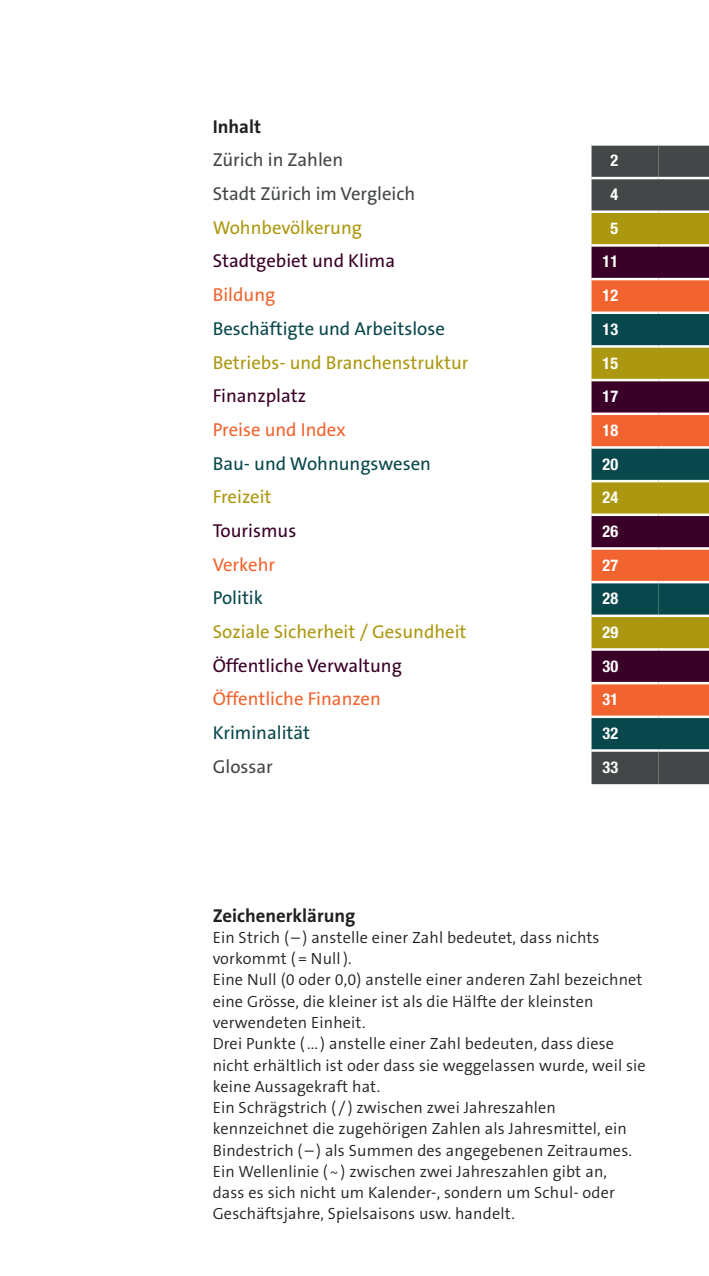
<style>
.page{position:relative;width:709px;height:1276px;background:#fff}
.page>*{position:absolute;margin:0;border:0;box-sizing:border-box;transform-origin:0 0}
.t1{font:18.75px "The Sans OT5 Plain";color:#ac9810}
.t2{font:18.75px "The Sans OT5 Plain";color:#08474b}
.t3{font:18.75px "The Sans OT5 Plain";color:#3a0028}
.t4{font:18.75px "The Sans OT5 Plain";color:#f2642f}
.t5{font:18.75px "The Sans OT5 Plain";color:#444747}
.t6{font:700 18.75px "The Sans OT7";color:#231f20}
.t7{font:300 16.25px/21.2px "The Sans OT4";letter-spacing:.01em;color:#231f20}
.t8{font:700 condensed 16.25px "Helvetica Neue LT Std";color:#fff}
</style>
<div class="page">
<div style="left:591px;top:146px;width:118px;height:638px;background:#444747"></div>
<div style="left:591px;top:213px;width:118px;height:31px;background:#ac9810"></div>
<div style="left:591px;top:247px;width:118px;height:31px;background:#3a0028"></div>
<div style="left:591px;top:280px;width:118px;height:31px;background:#f2642f"></div>
<svg style="left:591px;top:314px;width:118px;height:435px;background:#705130"></svg>
<hr style="left:591px;top:244px;width:67px;height:3px;background:#fff">
<hr style="left:658px;top:244px;width:51px;height:3px;background:#fff">
<hr style="left:591px;top:278px;width:67px;height:2px;background:#fff">
<hr style="left:658px;top:278px;width:51px;height:2px;background:#fff">
<hr style="left:591px;top:311px;width:67px;height:3px;background:#fff">
<hr style="left:658px;top:311px;width:51px;height:3px;background:#fff">
<hr style="left:591px;top:345px;width:67px;height:3px;background:#fff">
<hr style="left:658px;top:345px;width:51px;height:3px;background:#fff">
<hr style="left:591px;top:379px;width:67px;height:2px;background:#fff">
<hr style="left:658px;top:379px;width:51px;height:2px;background:#fff">
<hr style="left:591px;top:412px;width:67px;height:3px;background:#fff">
<hr style="left:658px;top:412px;width:51px;height:3px;background:#fff">
<hr style="left:591px;top:446px;width:67px;height:3px;background:#fff">
<hr style="left:658px;top:446px;width:51px;height:3px;background:#fff">
<hr style="left:591px;top:480px;width:67px;height:2px;background:#fff">
<hr style="left:658px;top:480px;width:51px;height:2px;background:#fff">
<hr style="left:591px;top:513px;width:67px;height:3px;background:#fff">
<hr style="left:658px;top:513px;width:51px;height:3px;background:#fff">
<hr style="left:591px;top:547px;width:67px;height:3px;background:#fff">
<hr style="left:658px;top:547px;width:51px;height:3px;background:#fff">
<hr style="left:591px;top:581px;width:67px;height:2px;background:#fff">
<hr style="left:658px;top:581px;width:51px;height:2px;background:#fff">
<hr style="left:591px;top:614px;width:67px;height:3px;background:#fff">
<hr style="left:658px;top:614px;width:51px;height:3px;background:#fff">
<hr style="left:591px;top:648px;width:67px;height:3px;background:#fff">
<hr style="left:658px;top:648px;width:51px;height:3px;background:#fff">
<hr style="left:591px;top:682px;width:67px;height:2px;background:#fff">
<hr style="left:658px;top:682px;width:51px;height:2px;background:#fff">
<hr style="left:591px;top:715px;width:67px;height:3px;background:#fff">
<hr style="left:658px;top:715px;width:51px;height:3px;background:#fff">
<hr style="left:591px;top:749px;width:67px;height:3px;background:#fff">
<hr style="left:658px;top:749px;width:51px;height:3px;background:#fff">
<hr style="left:591px;top:177px;width:67px;height:2px;background:#fff">
<hr style="left:658px;top:177px;width:51px;height:2px;background:#fff">
<hr style="left:591px;top:210px;width:67px;height:3px;background:#fff">
<hr style="left:658px;top:210px;width:51px;height:3px;background:#fff">
<p class="t6" style="left:213px;top:114px;width:50px">Inhalt</p>
<p class="t5" style="left:213px;top:148px;width:132px">Zürich in Zahlen</p>
<p class="t8" style="left:610px;top:151px;width:9px">2</p>
<p class="t5" style="left:213px;top:182px;width:204px">Stadt Zürich im Vergleich</p>
<p class="t8" style="left:610px;top:184px;width:9px">4</p>
<p class="t1" style="left:213px;top:215px;width:151px">Wohnbevölkerung</p>
<p class="t8" style="left:610px;top:218px;width:9px">5</p>
<p class="t3" style="left:213px;top:249px;width:184px">Stadtgebiet und Klima</p>
<p class="t8" style="left:602px;top:252px;width:17px">11</p>
<p class="t4" style="left:213px;top:283px;width:64px">Bildung</p>
<p class="t8" style="left:602px;top:285px;width:17px">12</p>
<p class="t2" style="left:213px;top:316px;width:234px">Beschäftigte und Arbeitslose</p>
<p class="t8" style="left:602px;top:319px;width:17px">13</p>
<p class="t1" style="left:213px;top:350px;width:257px">Betriebs- und Branchenstruktur</p>
<p class="t8" style="left:602px;top:353px;width:17px">15</p>
<p class="t3" style="left:213px;top:384px;width:95px">Finanzplatz</p>
<p class="t8" style="left:602px;top:386px;width:17px">17</p>
<p class="t4" style="left:213px;top:417px;width:135px">Preise und Index</p>
<p class="t8" style="left:602px;top:420px;width:17px">18</p>
<p class="t2" style="left:213px;top:451px;width:220px">Bau- und Wohnungswesen</p>
<p class="t8" style="left:602px;top:454px;width:17px">20</p>
<p class="t1" style="left:213px;top:485px;width:60px">Freizeit</p>
<p class="t8" style="left:602px;top:487px;width:17px">24</p>
<p class="t3" style="left:213px;top:518px;width:85px">Tourismus</p>
<p class="t8" style="left:602px;top:521px;width:17px">26</p>
<p class="t4" style="left:213px;top:552px;width:64px">Verkehr</p>
<p class="t8" style="left:602px;top:555px;width:17px">27</p>
<p class="t2" style="left:213px;top:586px;width:52px">Politik</p>
<p class="t8" style="left:602px;top:588px;width:17px">28</p>
<p class="t1" style="left:213px;top:619px;width:255px">Soziale Sicherheit / Gesundheit</p>
<p class="t8" style="left:602px;top:622px;width:17px">29</p>
<p class="t3" style="left:213px;top:653px;width:191px">Öffentliche Verwaltung</p>
<p class="t8" style="left:602px;top:656px;width:17px">30</p>
<p class="t4" style="left:213px;top:687px;width:170px">Öffentliche Finanzen</p>
<p class="t8" style="left:602px;top:689px;width:17px">31</p>
<p class="t2" style="left:213px;top:720px;width:99px">Kriminalität</p>
<p class="t8" style="left:602px;top:723px;width:17px">32</p>
<p class="t5" style="left:213px;top:754px;width:62px">Glossar</p>
<p class="t8" style="left:602px;top:757px;width:17px">33</p>
<p class="t6" style="left:213px;top:903px;width:144px">Zeichenerklärung</p>
<p class="t7" style="left:213px;top:927px;width:434px">Ein Strich ( – ) anstelle einer Zahl bedeutet, dass nichts vorkommt ( = Null).<br>Eine Null (0 oder 0,0) anstelle einer anderen Zahl bezeichnet eine Grösse, die kleiner ist als die Hälfte der kleinsten verwendeten Einheit.<br>Drei Punkte (...) anstelle einer Zahl bedeuten, dass diese nicht erhältlich ist oder dass sie weggelassen wurde, weil sie keine Aussagekraft hat.<br>Ein Schrägstrich ( / ) zwischen zwei Jahreszahlen kennzeichnet die zugehörigen Zahlen als Jahresmittel, ein Bindestrich ( – ) als Summen des angegebenen Zeitraumes.<br>Ein Wellenlinie ( <sub>~</sub> ) zwischen zwei Jahreszahlen gibt an,<br>dass es sich nicht um Kalender-, sondern um Schul- oder Geschäftsjahre, Spielsaisons usw. handelt.</p>
</div>
